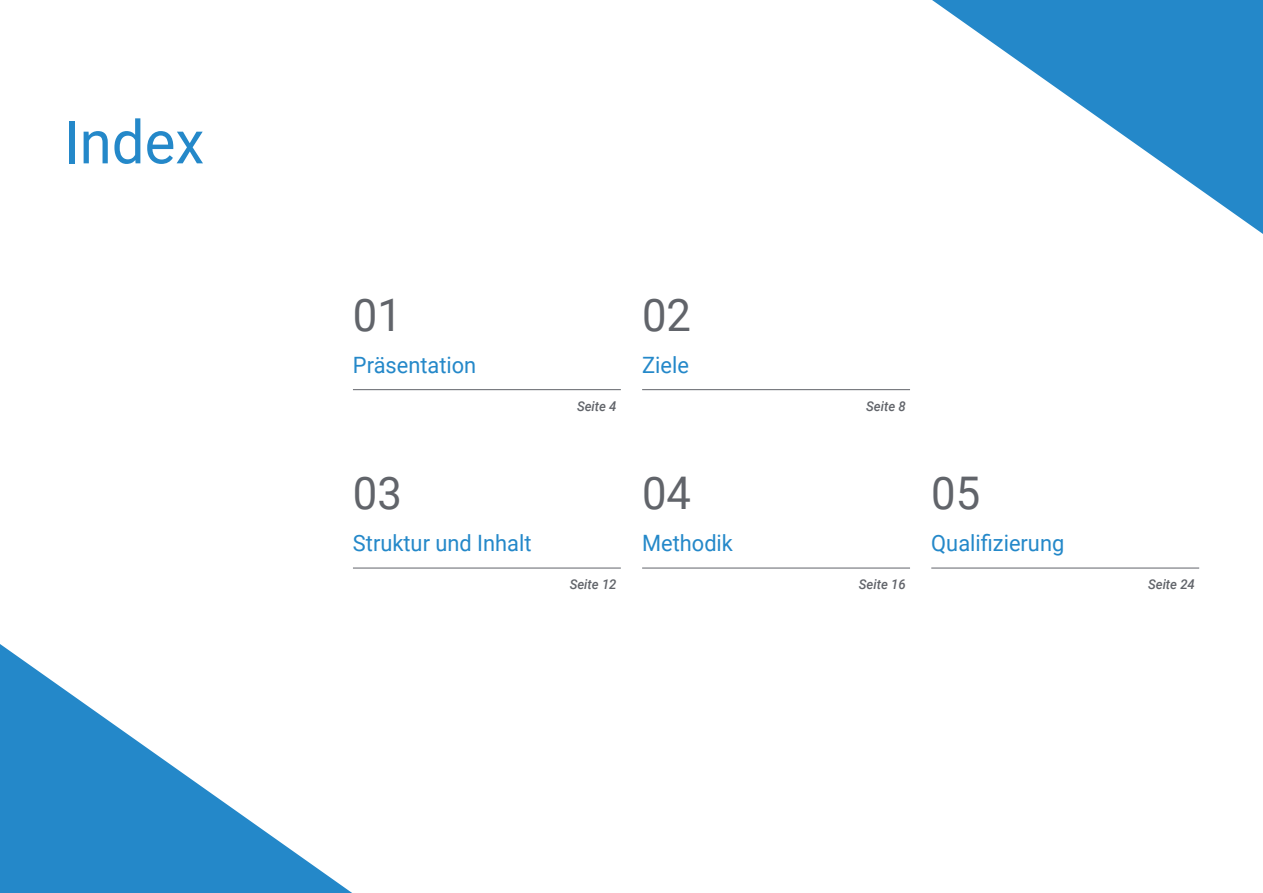
<style>
.page{position:relative;width:1263px;height:893px;background:#fff}
.page>*{position:absolute;margin:0;border:0;box-sizing:border-box;transform-origin:0 0}
.t1{font:60px "Roboto";color:#2488c9}
.t2{font:45px "Roboto";color:#61646a}
.t3{font:22.5px "Roboto";color:#2488c9}
.t4{font:italic 500 13.5px "Roboto";color:#61646a}
</style>
<div class="page">
<svg style="left:0;top:644px;width:352px;height:249px"></svg>
<svg style="left:932px;top:0;width:331px;height:234px"></svg>
<hr style="left:353px;top:389px;width:268px;height:1px;background:#61646a">
<hr style="left:931px;top:568px;width:268px;height:1px;background:#61646a">
<hr style="left:642px;top:389px;width:268px;height:1px;background:#61646a">
<hr style="left:353px;top:568px;width:268px;height:1px;background:#61646a">
<hr style="left:642px;top:568px;width:268px;height:1px;background:#61646a">
<h1 class="t1" style="left:64px;top:100px;width:142px">Index</h1>
<h2 class="t2" style="left:353px;top:283px;width:51px">01</h2>
<h2 class="t2" style="left:642px;top:283px;width:51px">02</h2>
<p class="t3" style="left:353px;top:349px;width:125px">Präsentation</p>
<p class="t4" style="left:577px;top:397px;width:41px">Seite 4</p>
<p class="t3" style="left:642px;top:349px;width:48px">Ziele</p>
<h2 class="t2" style="left:353px;top:462px;width:51px">03</h2>
<h2 class="t2" style="left:642px;top:462px;width:51px">04</h2>
<p class="t4" style="left:866px;top:397px;width:41px">Seite 8</p>
<h2 class="t2" style="left:931px;top:462px;width:51px">05</h2>
<p class="t3" style="left:353px;top:527px;width:180px">Struktur und Inhalt</p>
<p class="t3" style="left:642px;top:527px;width:92px">Methodik</p>
<p class="t3" style="left:931px;top:527px;width:134px">Qualifizierung</p>
<p class="t4" style="left:570px;top:575px;width:48px">Seite 12</p>
<p class="t4" style="left:859px;top:575px;width:48px">Seite 16</p>
<p class="t4" style="left:1148px;top:575px;width:48px">Seite 24</p>
</div>
